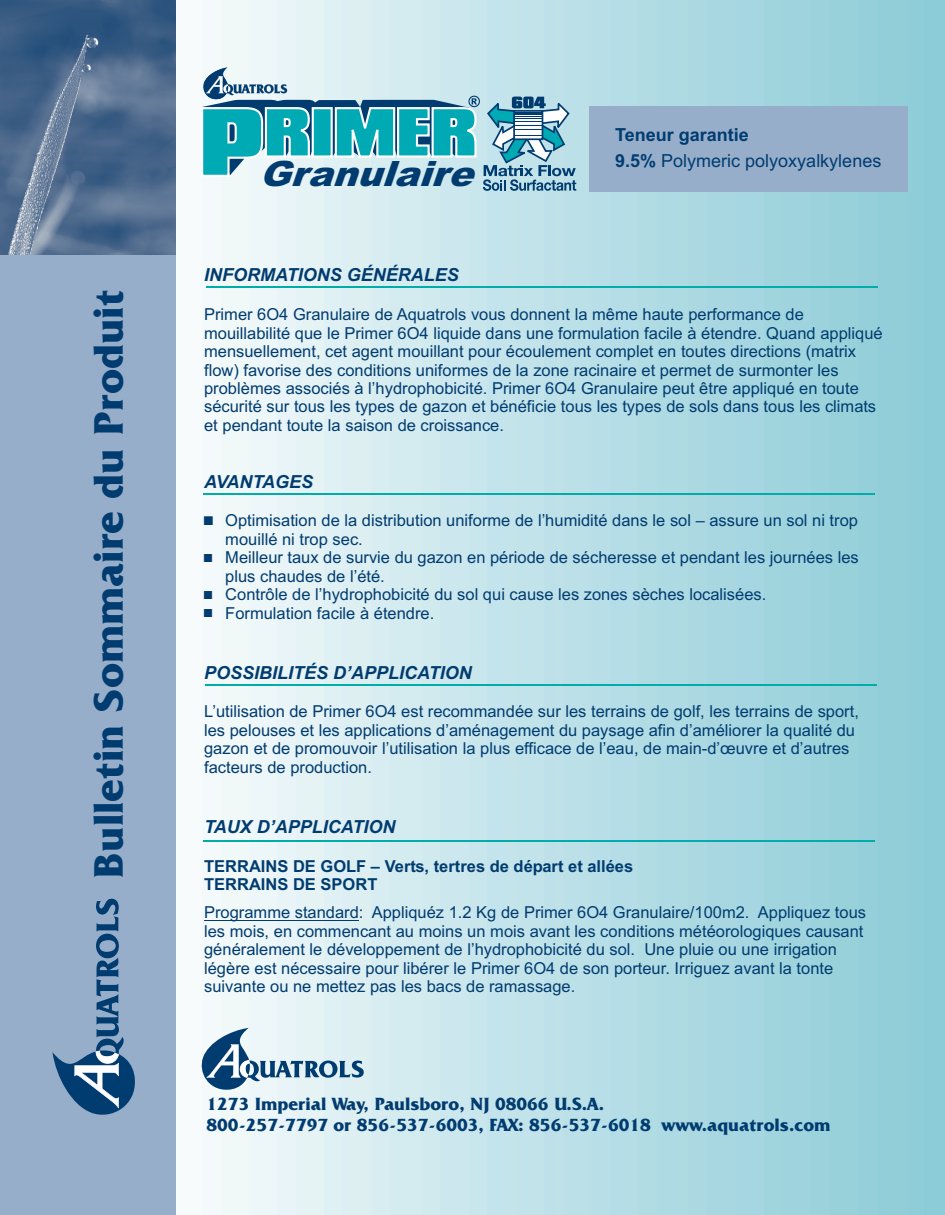
<style>
.page{position:relative;width:945px;height:1215px;background:#fff}
.page>*{position:absolute;margin:0;border:0;box-sizing:border-box;transform-origin:0 0}
.t1{font:700 42px "Friz Quadrata BT";color:#013c70}
.t2{font:italic 900 34.8px "Arial";color:#013c70;scale:1.06 1}
.t3{font:700 18px/21.5px "Friz Quadrata BT";color:#013c70}
.t4{font:italic 700 18px "Arial";color:#013c70}
.t5{font:18px/26.1px "Arial";color:#013c70}
.t6{font:16.5px/18.5px "Arial";color:#013c70}
.t7{font:700 16.5px/18.5px "Arial";color:#013c70}
.s1{font-weight:700}
</style>
<div class="page">
<img style="left:202px;top:0;width:743px;height:1215px">
<hr style="left:204px;top:920px;width:155px;height:1px;background:#013c70">
<div style="left:0;top:0;width:176px;height:1215px;background:#97aecb"></div>
<div style="left:589px;top:106px;width:318px;height:86px;background:#97aecb"></div>
<hr style="left:206px;top:286px;width:672px;height:2px;background:#00ada8">
<hr style="left:204px;top:493px;width:671px;height:1px;background:#00ada8">
<hr style="left:205px;top:685px;width:672px;height:1px;background:#00ada8">
<hr style="left:204px;top:840px;width:671px;height:2px;background:#00ada8">
<img style="left:1px;top:1px;width:174px;height:254px">
<svg style="left:52px;top:899px;width:83px;height:216px"></svg>
<svg style="left:201px;top:1028px;width:163px;height:63px;background:#adc5d4"></svg>
<svg style="left:202px;top:67px;width:374px;height:124px;background:#8fc9d4"></svg>
<svg style="left:204px;top:516px;width:9px;height:9px"></svg>
<svg style="left:204px;top:554px;width:8px;height:8px"></svg>
<svg style="left:204px;top:591px;width:8px;height:8px"></svg>
<svg style="left:204px;top:609px;width:8px;height:8px"></svg>
<h1 class="t1" style="left:91px;top:879px;width:590px;rotate:-90deg">Bulletin Sommaire du Produit</h1>
<h2 class="t2" style="left:259px;top:161px;width:213px">Granulaire</h2>
<p class="t5" style="left:615px;top:123px;width:268px"><span class="s1">Teneur garantie<br>9.5%</span> Polymeric polyoxyalkylenes</p>
<p class="t4" style="left:204px;top:268px;width:256px">INFORMATIONS GÉNÉRALES</p>
<p class="t6" style="left:204px;top:307px;width:680px">Primer 6O4 Granulaire de Aquatrols vous donnent la même haute performance de mouillabilité que le Primer 6O4 liquide dans une formulation facile à étendre. Quand appliqué mensuellement, cet agent mouillant pour écoulement complet en toutes directions (matrix flow) favorise des conditions uniformes de la zone racinaire et permet de surmonter les problèmes associés à l’hydrophobicité. Primer 6O4 Granulaire peut être appliqué en toute sécurité sur tous les types de gazon et bénéficie tous les types de sols dans tous les climats et pendant toute la saison de croissance.</p>
<p class="t4" style="left:204px;top:474px;width:111px">AVANTAGES</p>
<p class="t6" style="left:225px;top:513px;width:635px">Optimisation de la distribution uniforme de l’humidité dans le sol – assure un sol ni trop mouillé ni trop sec.<br>Meilleur taux de survie du gazon en période de sécheresse et pendant les journées les plus chaudes de l’été.<br>Contrôle de l’hydrophobicité du sol qui cause les zones sèches localisées.<br>Formulation facile à étendre.</p>
<p class="t4" style="left:204px;top:666px;width:269px">POSSIBILITÉS D’APPLICATION</p>
<p class="t6" style="left:204px;top:704px;width:656px">L’utilisation de Primer 6O4 est recommandée sur les terrains de golf, les terrains de sport, les pelouses et les applications d’aménagement du paysage afin d’améliorer la qualité du gazon et de promouvoir l’utilisation la plus efficace de l’eau, de main-d’œuvre et d’autres facteurs de production.</p>
<p class="t4" style="left:204px;top:820px;width:193px">TAUX D’APPLICATION</p>
<p class="t7" style="left:204px;top:858px;width:431px">TERRAINS DE GOLF – Verts, tertres de départ et allées<br>TERRAINS DE SPORT</p>
<p class="t6" style="left:204px;top:905px;width:663px">Programme standard: Appliquéz 1.2 Kg de Primer 6O4 Granulaire/100m2. Appliquez tous les mois, en commencant au moins un mois avant les conditions météorologiques causant généralement le développement de l’hydrophobicité du sol. Une pluie ou une irrigation légère est nécessaire pour libérer le Primer 6O4 de son porteur. Irriguez avant la tonte suivante ou ne mettez pas les bacs de ramassage.</p>
<p class="t3" style="left:207px;top:1094px;width:626px">1273 Imperial Way, Paulsboro, NJ 08066 U.S.A.<br>800-257-7797 or 856-537-6003, FAX: 856-537-6018 www.aquatrols.com</p>
</div>
